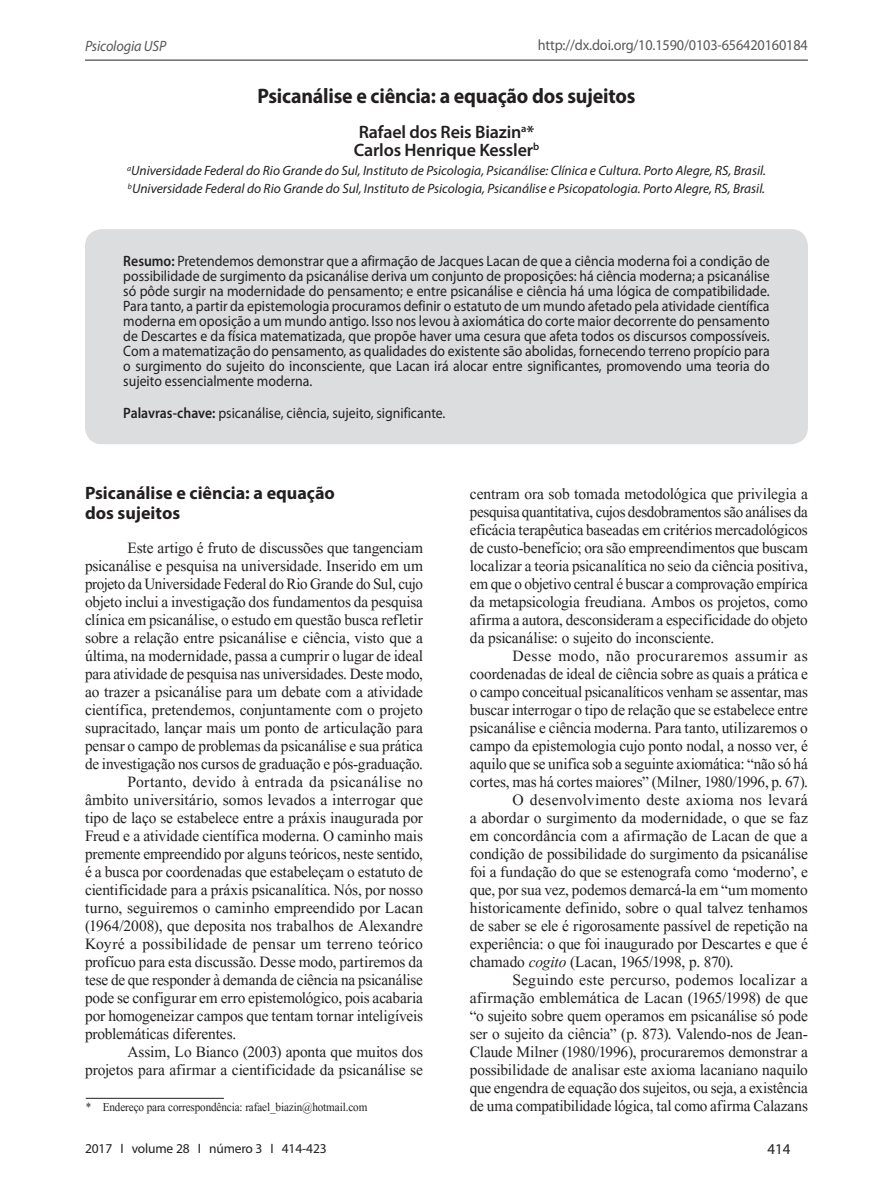
<style>
.page{position:relative;width:893px;height:1191px;background:#fff}
.page>*{position:absolute;margin:0;border:0;box-sizing:border-box;transform-origin:0 0}
.titulo{font:700 21px "Myriad Pro";letter-spacing:-.01em;color:#231f20;scale:.95 1}
.TEXTO{font:19.5px/18px "Aparajita";letter-spacing:-.005em;color:#231f20;text-align:justify}
.autores{font:600 18px "Myriad Pro";letter-spacing:-.01em;color:#231f20}
.sub1{font:700 18px/19.5px "Myriad Pro";color:#231f20}
.resumo{font:15px/15px "Myriad Pro";color:#231f20;text-align:justify;scale:.92 1}
.palavras-chave{font:15px "Myriad Pro";color:#231f20;scale:.92 1}
.rodape-1st{font:15px "Aparajita";letter-spacing:-.005em;color:#231f20;scale:.92 1}
.t1{font:15px "Myriad Pro";letter-spacing:-.01em;color:#57585a;scale:.95 1}
.t2{font:italic 15px "Myriad Pro";letter-spacing:-.01em;color:#57585a;scale:.95 1}
.resumo-2{font:15px "Myriad Pro";color:#231f20}
.instituicao{font:italic 13.5px "Myriad Pro";color:#231f20}
.t3{font:13.5px "Myriad Pro";letter-spacing:-.01em;color:#231f20}
.s1{font-weight:600}
.s2{font-style:italic}
</style>
<div class="page">
<hr style="left:85px;top:60px;width:723px;height:1px;background:#231f20">
<div style="left:85px;top:229px;width:723px;height:215px;background:#dcdddf;border-radius:17px"></div>
<hr style="left:86px;top:1098px;width:138px;height:1px;background:#231f20">
<p class="t2" style="left:85px;top:36px;width:87px">Psicologia USP</p>
<p class="t1" style="left:538px;top:35px;width:286px">http://dx.doi.org/10.1590/0103-656420160184</p>
<p class="titulo" style="left:258px;top:82px;width:399px">Psicanálise e ciência: a equação dos sujeitos</p>
<p class="autores" style="left:359px;top:121px;width:177px">Rafael dos Reis Biazin<sup>a</sup>*</p>
<p class="autores" style="left:354px;top:139px;width:187px">Carlos Henrique Kessler<sup>b</sup></p>
<p class="instituicao" style="left:127px;top:162px;width:640px"><sup>a</sup>Universidade Federal do Rio Grande do Sul, Instituto de Psicologia, Psicanálise: Clínica e Cultura. Porto Alegre, RS, Brasil.</p>
<p class="instituicao" style="left:128px;top:180px;width:639px"><sup>b</sup>Universidade Federal do Rio Grande do Sul, Instituto de Psicologia, Psicanálise e Psicopatologia. Porto Alegre, RS, Brasil.</p>
<p class="resumo" style="left:123px;top:253px;width:704px"><span class="s1">Resumo:</span> Pretendemos demonstrar que a afirmação de Jacques Lacan de que a ciência moderna foi a condição de possibilidade de surgimento da psicanálise deriva um conjunto de proposições: há ciência moderna; a psicanálise só pôde surgir na modernidade do pensamento; e entre psicanálise e ciência há uma lógica de compatibilidade.<br>Para tanto, a partir da epistemologia procuramos definir o estatuto de um mundo afetado pela atividade científica moderna em oposição a um mundo antigo. Isso nos levou à axiomática do corte maior decorrente do pensamento de Descartes e da física matematizada, que propõe haver uma cesura que afeta todos os discursos compossíveis.<br>Com a matematização do pensamento, as qualidades do existente são abolidas, fornecendo terreno propício para o surgimento do sujeito do inconsciente, que Lacan irá alocar entre significantes, promovendo uma teoria do sujeito essencialmente moderna.</p>
<p class="palavras-chave" style="left:123px;top:404px;width:352px"><span class="s1">Palavras-chave:</span> psicanálise, ciência, sujeito, significante.</p>
<p class="sub1" style="left:85px;top:483px;width:251px">Psicanálise e ciência: a equação dos sujeitos</p>
<p class="TEXTO" style="left:85px;top:540px;width:340px;text-indent:43px">Este artigo é fruto de discussões que tangenciam psicanálise e pesquisa na universidade. Inserido em um projeto da Universidade Federal do Rio Grande do Sul, cujo objeto inclui a investigação dos fundamentos da pesquisa clínica em psicanálise, o estudo em questão busca refletir sobre a relação entre psicanálise e ciência, visto que a última, na modernidade, passa a cumprir o lugar de ideal para atividade de pesquisa nas universidades. Deste modo, ao trazer a psicanálise para um debate com a atividade científica, pretendemos, conjuntamente com o projeto supracitado, lançar mais um ponto de articulação para pensar o campo de problemas da psicanálise e sua prática de investigação nos cursos de graduação e pós-graduação.</p>
<p class="TEXTO" style="left:85px;top:774px;width:340px;text-indent:43px">Portanto, devido à entrada da psicanálise no âmbito universitário, somos levados a interrogar que tipo de laço se estabelece entre a práxis inaugurada por Freud e a atividade científica moderna. O caminho mais premente empreendido por alguns teóricos, neste sentido, é a busca por coordenadas que estabeleçam o estatuto de cientificidade para a práxis psicanalítica. Nós, por nosso turno, seguiremos o caminho empreendido por Lacan (1964/2008), que deposita nos trabalhos de Alexandre Koyré a possibilidade de pensar um terreno teórico profícuo para esta discussão. Desse modo, partiremos da tese de que responder à demanda de ciência na psicanálise pode se configurar em erro epistemológico, pois acabaria por homogeneizar campos que tentam tornar inteligíveis problemáticas diferentes.</p>
<p class="TEXTO" style="left:85px;top:1044px;width:339px;text-align:right">Assim, Lo Bianco (2003) aponta que muitos dos projetos para afirmar a cientificidade da psicanálise se</p>
<p class="rodape-1st" style="left:86px;top:1098px;width:308px">* Endereço para correspondência: rafael_biazin@hotmail.com</p>
<p class="TEXTO" style="left:470px;top:486px;width:340px">centram ora sob tomada metodológica que privilegia a pesquisa quantitativa, cujos desdobramentos são análises da eficácia terapêutica baseadas em critérios mercadológicos de custo-benefício; ora são empreendimentos que buscam localizar a teoria psicanalítica no seio da ciência positiva, em que o objetivo central é buscar a comprovação empírica da metapsicologia freudiana. Ambos os projetos, como afirma a autora, desconsideram a especificidade do objeto da psicanálise: o sujeito do inconsciente.</p>
<p class="TEXTO" style="left:470px;top:648px;width:340px;text-indent:43px">Desse modo, não procuraremos assumir as coordenadas de ideal de ciência sobre as quais a prática e o campo conceitual psicanalíticos venham se assentar, mas buscar interrogar o tipo de relação que se estabelece entre psicanálise e ciência moderna. Para tanto, utilizaremos o campo da epistemologia cujo ponto nodal, a nosso ver, é aquilo que se unifica sob a seguinte axiomática: “não só há cortes, mas há cortes maiores” (Milner, 1980/1996, p. 67).</p>
<p class="TEXTO" style="left:470px;top:792px;width:340px;text-indent:43px">O desenvolvimento deste axioma nos levará a abordar o surgimento da modernidade, o que se faz em concordância com a afirmação de Lacan de que a condição de possibilidade do surgimento da psicanálise foi a fundação do que se estenografa como ‘moderno’, e que, por sua vez, podemos demarcá-la em “um momento historicamente definido, sobre o qual talvez tenhamos de saber se ele é rigorosamente passível de repetição na experiência: o que foi inaugurado por Descartes e que é chamado <span class="s2">cogito</span> (Lacan, 1965/1998, p. 870).</p>
<p class="TEXTO" style="left:470px;top:972px;width:340px;text-indent:43px">Seguindo este percurso, podemos localizar a afirmação emblemática de Lacan (1965/1998) de que “o sujeito sobre quem operamos em psicanálise só pode ser o sujeito da ciência” (p. 873). Valendo-nos de Jean-Claude Milner (1980/1996), procuraremos demonstrar a possibilidade de analisar este axioma lacaniano naquilo que engendra de equação dos sujeitos, ou seja, a existência de uma compatibilidade lógica, tal como afirma Calazans</p>
<p class="t3" style="left:85px;top:1140px;width:243px">2017 I volume 28 I número 3 I 414-423</p>
<p class="resumo-2" style="left:767px;top:1139px;width:25px">414</p>
</div>
